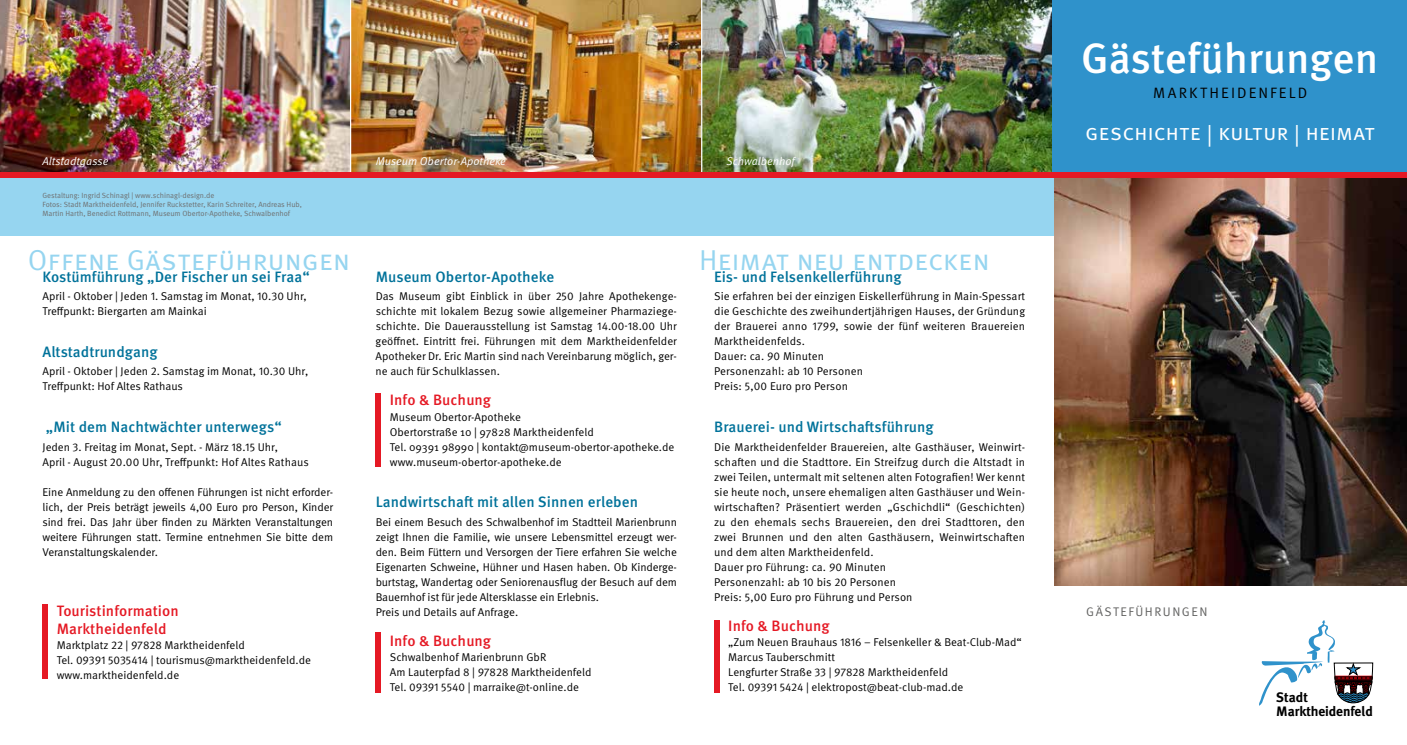
<style>
.page{position:relative;width:1407px;height:745px;background:#fff}
.page>*{position:absolute;margin:0;border:0;box-sizing:border-box;transform-origin:0 0}
.t1{font:500 42.5px "Meta Pro";letter-spacing:-.005em;color:#fff}
.t2{font:28.75px "Meta Pro";letter-spacing:-.01em;color:#96d5f0}
.t3{font:22.5px "Meta Pro";letter-spacing:-.01em;color:#fff}
.t4{font:500 15px "Meta Pro";letter-spacing:.005em;color:#00729a}
.t5{font:500 15px/18px "Meta Pro";letter-spacing:.005em;color:#e51924}
.t6{font:15px "Meta Pro";letter-spacing:.145em;color:#000}
.t7{font:700 13.75px/13.9px "Meta Plus";letter-spacing:-.01em;color:#000}
.t8{font:12.5px "Meta Pro";letter-spacing:.125em;color:#626261}
.t9{font:11.25px/15px "Meta Pro";color:#000}
.t10{font:italic 11.25px "Meta Pro";color:#fff}
.t11{font:7.5px/9px "Meta Pro";color:#6e6e6e}
</style>
<div class="page">
<div style="left:0;top:0;width:1407px;height:173px;background:#2f92cb"></div>
<div style="left:0;top:175px;width:1054px;height:60px;background:#96d5f0"></div>
<img style="left:0;top:0;width:701px;height:172px">
<img style="left:1054px;top:177px;width:353px;height:408px">
<svg style="left:1259px;top:620px;width:114px;height:85px"></svg>
<hr style="left:1335px;top:681px;width:36px;height:1px;background:#000">
<img style="left:702px;top:0;width:350px;height:172px">
<div style="left:714px;top:620px;width:5px;height:72px;background:#e51924"></div>
<div style="left:376px;top:392px;width:5px;height:74px;background:#e51924"></div>
<div style="left:376px;top:632px;width:5px;height:60px;background:#e51924"></div>
<div style="left:43px;top:603px;width:5px;height:75px;background:#e51924"></div>
<hr style="left:350px;top:0;width:1px;height:174px;background:#fff">
<hr style="left:701px;top:0;width:1px;height:174px;background:#fff">
<div style="left:0;top:172px;width:1407px;height:5px;background:#e51924"></div>
<p class="t10" style="left:43px;top:153px;width:67px">Altstadtgasse</p>
<p class="t10" style="left:376px;top:153px;width:132px">Museum Obertor-Apotheke</p>
<p class="t11" style="left:43px;top:190px;width:261px">Gestaltung: Ingrid Schinagl | www.schinagl-design.de<br>Fotos: Stadt Marktheidenfeld, Jennifer Ruckstetter, Karin Schreiter, Andreas H ub,<br>Martin Harth, Benedict Rottmann, Museum Obertor-Apotheke, Schwalbenhof</p>
<h2 class="t2" style="left:28px;top:238px;width:324px">Offene Gästeführungen</h2>
<h3 class="t4" style="left:43px;top:264px;width:269px">Kostümführung „Der Fischer un sei Fraa“</h3>
<p class="t9" style="left:43px;top:288px;width:266px">April - Oktober | Jeden 1. Samstag im Monat, 10.30 U hr,<br>Treffpunkt: Biergarten am Mainkai</p>
<h3 class="t4" style="left:43px;top:339px;width:117px">Altstadtrundgang</h3>
<p class="t9" style="left:43px;top:363px;width:267px">April - Oktober | Jeden 2. Samstag im Monat, 10.30 U hr,<br>Treffpunkt: H of Altes Rathaus</p>
<h3 class="t4" style="left:46px;top:414px;width:237px">„Mit dem Nachtwächter unterwegs“</h3>
<p class="t9" style="left:43px;top:438px;width:268px">Jeden 3. Freitag im Monat, Sept. - März 18.15 U hr,<br>April - August 20.00 U hr, Treffpunkt: H of Altes Rathaus</p>
<p class="t9" style="left:43px;top:483px;width:292px;text-align:justify">Eine Anmeldung zu den offenen Führungen ist nicht erforder&shy;lich, der Preis beträgt jeweils 4,00 Euro pro Person, Kinder sind frei. Das Jahr über finden zu Märkten Veranstaltungen weitere Führungen statt. Termine entnehmen Sie bitte dem Veranstaltungskalender.</p>
<h3 class="t5" style="left:57px;top:600px;width:124px">Touristinformation<br>Marktheidenfeld</h3>
<p class="t9" style="left:57px;top:636px;width:256px">Marktplatz 22 | 97828 Marktheidenfeld<br>Tel. 09391 5035414 | tourismus@marktheidenfeld.de www.marktheidenfeld.de</p>
<h3 class="t4" style="left:376px;top:264px;width:180px">Museum Obertor-Apotheke</h3>
<p class="t9" style="left:376px;top:288px;width:303px;text-align:justify">Das Museum gibt Einblick in über 250 Jahre Apothekenge&shy;schichte mit lokalem Bezug sowie allgemeiner Pharmaziege&shy;schichte. Die Dauerausstellung ist Samstag 14.00-18.00 U hr geöffnet. Eintritt frei. Führungen mit dem Marktheidenfelder Apotheker Dr. Eric Martin sind nach Vereinbarung möglich, ger&shy;ne auch für Schulklassen.</p>
<h3 class="t5" style="left:390px;top:390px;width:103px">Info &amp; Buchung</h3>
<p class="t9" style="left:390px;top:408px;width:286px">Museum Obertor-Apotheke<br>Obertorstraße 10 | 97828 Marktheidenfeld<br>Tel. 09391 98990 | kontakt@museum-obertor-apotheke.de www.museum-obertor-apotheke.de</p>
<h3 class="t4" style="left:376px;top:489px;width:264px">Landwirtschaft mit allen Sinnen erleben</h3>
<p class="t9" style="left:376px;top:513px;width:303px">Bei einem Besuch des Schwalbenhof im Stadtteil Marienbrunn zeigt Ihnen die Familie, wie unsere Lebensmittel erzeugt wer&shy;den. Beim Füttern und Versorgen der Tiere erfahren Sie welche Eigenarten Schweine, H ühner und Hasen haben. Ob Kinderge&shy;burtstag, Wandertag oder Seniorenausflug der Besuch auf dem Bauernhof ist für jede Altersklasse ein Erlebnis.<br>Preis und Details auf Anfrage.</p>
<h3 class="t5" style="left:390px;top:630px;width:103px">Info &amp; Buchung</h3>
<p class="t9" style="left:390px;top:648px;width:203px">Schwalbenhof Marienbrunn GbR<br>Am Lauterpfad 8 | 97828 Marktheidenfeld<br>Tel. 09391 5540 | marraike@t-online.de</p>
<p class="t10" style="left:726px;top:153px;width:70px">Schwalbenhof</p>
<h2 class="t2" style="left:699px;top:238px;width:292px">H eimat neu entdecken</h2>
<h3 class="t4" style="left:714px;top:264px;width:189px">Eis- und Felsenkellerführung</h3>
<p class="t9" style="left:714px;top:288px;width:313px">Sie erfahren bei der einzigen Eiskellerführung in Main-Spessart die Geschichte des zweihundertjährigen Hauses, der Gründung der Brauerei anno 1799, sowie der fünf weiteren Brauereien Marktheidenfelds.<br>Dauer: ca. 90 Minuten<br>Personenzahl: ab 10 Personen<br>Preis: 5,00 Euro pro Person</p>
<h3 class="t4" style="left:714px;top:414px;width:221px">Brauerei- und Wirtschaftsführung</h3>
<p class="t9" style="left:714px;top:438px;width:313px">Die Marktheidenfelder Brauereien, alte Gasthäuser, Weinwirt&shy;schaften und die Stadttore. Ein Streifzug durch die Altstadt in zwei Teilen, untermalt mit seltenen alten Fotografien! Wer kennt sie heute noch, unsere ehemaligen alten Gasthäuser und Wein&shy;wirtschaften? Präsentiert werden „Gschichdli“ (Geschichten) zu den ehemals sechs Brauereien, den drei Stadttoren, den zwei Brunnen und den alten Gasthäusern, Weinwirtschaften und dem alten Marktheidenfeld.<br>Dauer pro Führung: ca. 90 Minuten<br>Personenzahl: ab 10 bis 20 Personen<br>Preis: 5,00 Euro pro Führung und Person</p>
<h3 class="t5" style="left:728px;top:615px;width:103px">Info &amp; Buchung</h3>
<p class="t9" style="left:728px;top:633px;width:295px">„Zum N euen Brauhaus 1816 – Felsenkeller &amp; Beat-Club-Mad“ Marcus Tauberschmitt<br>Lengfurter Straße 33 | 97828 Marktheidenfeld<br>Tel. 09391 5424 | elektropost@beat-club-mad.de</p>
<h1 class="t1" style="left:1081px;top:26px;width:298px">Gästeführungen</h1>
<h3 class="t6" style="left:1153px;top:82px;width:106px">MARKTHE IDENFE</h3>
<h3 class="t6" style="left:1288px;top:82px;width:20px">LD</h3>
<h3 class="t3" style="left:1085px;top:115px;width:291px">geschichte | kultur | heimat</h3>
<p class="t8" style="left:1086px;top:601px;width:123px">Gästeführungen</p>
<p class="t7" style="left:1276px;top:689px;width:98px">Stadt<br>Marktheidenfeld</p>
</div>
